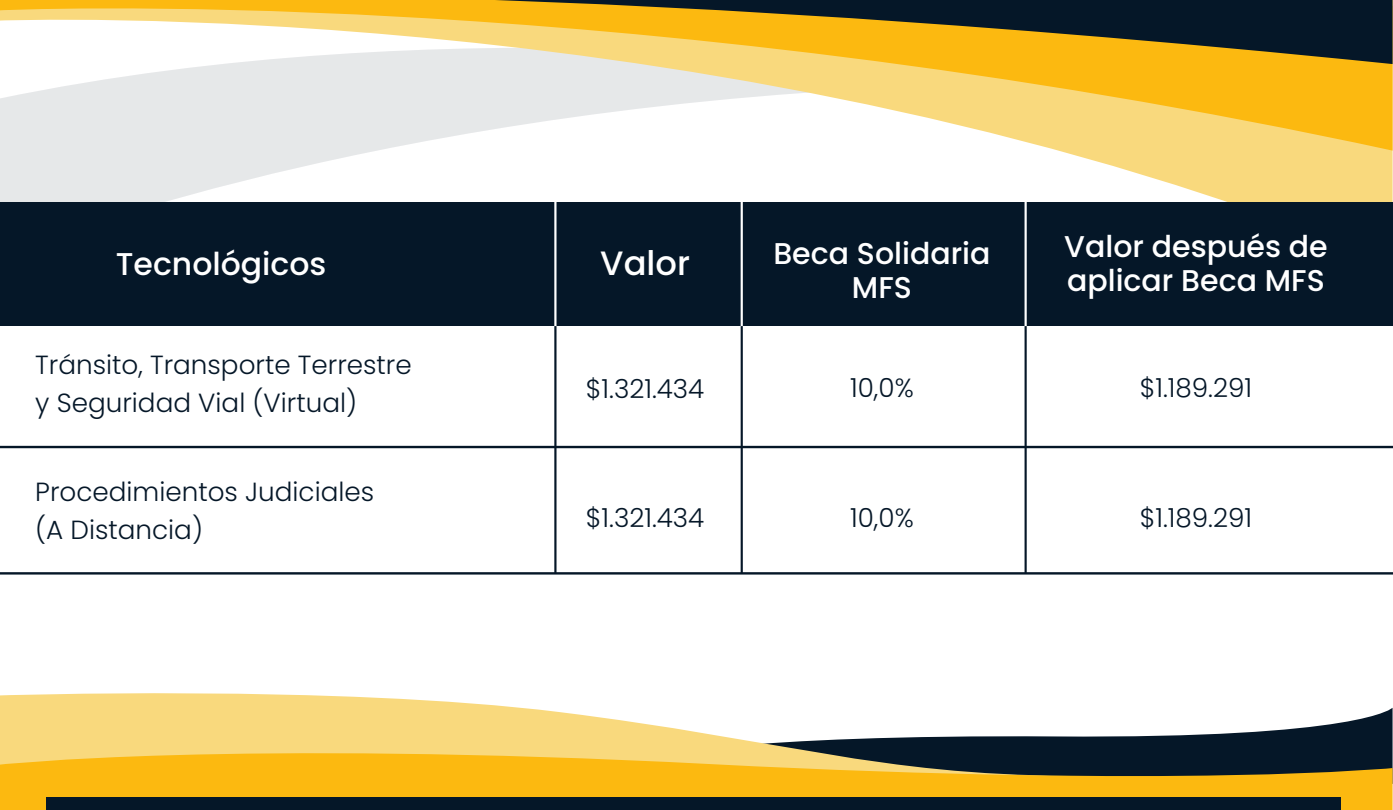
<style>
.page{position:relative;width:1393px;height:810px;background:#fff}
.page>*{position:absolute;margin:0;border:0;box-sizing:border-box;transform-origin:0 0}
.t1{font:500 33.75px "Poppins";color:#fff}
.t2{font:500 31.5px "Poppins";color:#fff}
.t3{font:500 30px/33.8px "Poppins";color:#fff}
.t4{font:300 26.25px/37.5px "Poppins";color:#051728}
</style>
<div class="page">
<svg style="left:0;top:151px;width:1393px;height:52px"></svg>
<svg style="left:0;top:64px;width:1393px;height:87px"></svg>
<svg style="left:0;top:0;width:1393px;height:64px"></svg>
<svg style="left:1069px;top:708px;width:324px;height:31px"></svg>
<svg style="left:0;top:693px;width:1069px;height:46px;fill:#f9d97d"></svg>
<svg style="left:0;top:739px;width:1393px;height:71px;background:#c29a2c"></svg>
<div style="left:47px;top:797px;width:1294px;height:13px;background:#051728"></div>
<div style="left:0;top:203px;width:1393px;height:123px;background:#051728"></div>
<hr style="left:554px;top:145px;width:3px;height:202px;background:#fff">
<hr style="left:741px;top:183px;width:2px;height:145px;background:#fff">
<hr style="left:1025px;top:189px;width:2px;height:202px;background:#fff">
<hr style="left:741px;top:326px;width:2px;height:247px;background:#051728">
<hr style="left:554px;top:326px;width:3px;height:247px;background:#051728">
<hr style="left:1025px;top:326px;width:2px;height:247px;background:#051728">
<hr style="left:0;top:446px;width:1393px;height:2px;background:#051728">
<hr style="left:0;top:572px;width:1393px;height:3px;background:#051728">
<p class="t2" style="left:116px;top:246px;width:212px">Tecnológicos</p>
<p class="t3" style="left:773px;top:237px;width:219px;text-align:center">Beca Solidaria<br>MFS</p>
<p class="t1" style="left:600px;top:243px;width:91px">Valor</p>
<p class="t3" style="left:1064px;top:230px;width:265px">Valor después de aplicar Beca MFS</p>
<p class="t4" style="left:35px;top:346px;width:378px">Tránsito, Transporte Terrestre y Seguridad Vial (Virtual)</p>
<p class="t4" style="left:35px;top:473px;width:340px">Procedimientos Judiciales (A Distancia)</p>
<p class="t4" style="left:586px;top:370px;width:120px">$1.321.434</p>
<p class="t4" style="left:850px;top:370px;width:65px">10,0%</p>
<p class="t4" style="left:1140px;top:369px;width:114px">$1.189.291</p>
<p class="t4" style="left:586px;top:499px;width:120px">$1.321.434</p>
<p class="t4" style="left:850px;top:499px;width:65px">10,0%</p>
<p class="t4" style="left:1140px;top:499px;width:114px">$1.189.291</p>
</div>
